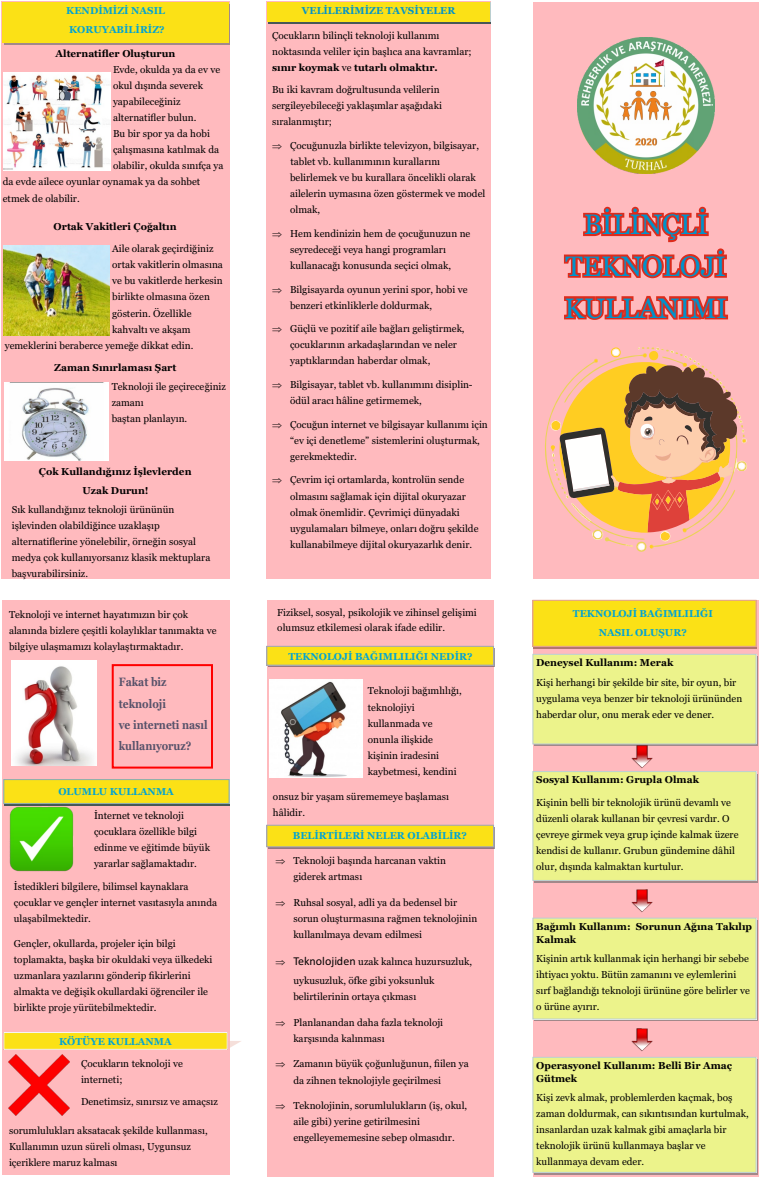
<style>
.page{position:relative;width:760px;height:1178px;background:#fff}
.page>*{position:absolute;margin:0;border:0;box-sizing:border-box;transform-origin:0 0}
.t1{font:28px/41.7px "Georgia";color:#0093cb;text-align:center}
.t2{font:700 12px/21.3px "Georgia";color:#57526a;scale:.85 1}
.t3{font:10px/16.1px "Georgia";color:#000}
.t4{font:700 10px/12.7px "Georgia";color:#000}
.t5{font:700 10px/18.7px "Georgia";color:#00a3d4}
.t6{font:700 10px "Georgia";color:#0093cb}
.s1{font-weight:700}
.s2{font-family:"Calibri";font-size:12px}
</style>
<div class="page">
<div style="left:533px;top:2px;width:225px;height:577px;background:#ffbabe"></div>
<div style="left:267px;top:1px;width:224px;height:577px;background:#ffbabe"></div>
<svg style="left:563px;top:207px;width:164px;height:113px"></svg>
<div style="left:1px;top:1px;width:228px;height:577px;background:#ffbabe"></div>
<div style="left:4px;top:4px;width:225px;height:41px;background:#a2888a"></div>
<div style="left:2px;top:2px;width:226px;height:41px;background:#fbe116"></div>
<img style="left:3px;top:72px;width:107px;height:98px">
<img style="left:4px;top:246px;width:105px;height:90px">
<img style="left:4px;top:383px;width:105px;height:77px">
<div style="left:268px;top:4px;width:223px;height:19px;background:#fbe116"></div>
<div style="left:267px;top:2px;width:223px;height:19px;background:#fbe116"></div>
<div style="left:2px;top:600px;width:228px;height:574px;background:#ffbabe"></div>
<div style="left:532px;top:600px;width:226px;height:576px;background:#ffbabe"></div>
<div style="left:267px;top:600px;width:226px;height:576px;background:#ffbabe"></div>
<img style="left:11px;top:660px;width:85px;height:105px">
<div style="left:112px;top:664px;width:101px;height:104px;border:2px solid #f00"></div>
<div style="left:5px;top:781px;width:225px;height:24px;background:#465757"></div>
<svg style="left:3px;top:779px;width:227px;height:25px;background:#f0dc24"></svg>
<img style="left:8px;top:805px;width:67px;height:67px">
<svg style="left:3px;top:1032px;width:238px;height:18px;background:#fae23b"></svg>
<img style="left:8px;top:1054px;width:62px;height:61px">
<div style="left:268px;top:648px;width:226px;height:19px;background:#987780"></div>
<svg style="left:266px;top:645px;width:228px;height:21px;background:#f0d830"></svg>
<img style="left:269px;top:679px;width:93px;height:99px">
<div style="left:268px;top:827px;width:226px;height:21px;background:#9b8692"></div>
<svg style="left:266px;top:824px;width:228px;height:23px;background:#f3da29"></svg>
<div style="left:533px;top:602px;width:223px;height:46px;background:#b37570"></div>
<svg style="left:532px;top:599px;width:224px;height:48px;background:#f9de20"></svg>
<div style="left:532px;top:653px;width:224px;height:92px;background:#ecf38b"></div>
<img style="left:627px;top:744px;width:28px;height:25px">
<div style="left:532px;top:770px;width:224px;height:111px;background:#ecf38b"></div>
<img style="left:631px;top:889px;width:22px;height:24px">
<div style="left:532px;top:917px;width:224px;height:102px;background:#ecf38b"></div>
<img style="left:631px;top:1028px;width:22px;height:24px">
<div style="left:532px;top:1056px;width:224px;height:117px;background:#ecf38b"></div>
<img style="left:577px;top:37px;width:137px;height:137px">
<svg style="left:545px;top:347px;width:202px;height:205px"></svg>
<p class="t5" style="left:66px;top:2px;width:100px">KENDİMİZİ NASIL<br>KORUYABİLİRİZ?</p>
<p class="t4" style="left:56px;top:48px;width:121px">Alternatifler Oluşturun</p>
<p class="t3" style="left:113px;top:62px;width:109px">Evde, okulda ya da ev ve</p>
<p class="t3" style="left:113px;top:78px;width:91px">okul dışında severek</p>
<p class="t3" style="left:113px;top:94px;width:69px">yapabileceğiniz</p>
<p class="t3" style="left:113px;top:110px;width:85px">alternatifler bulun.</p>
<p class="t3" style="left:113px;top:126px;width:98px">Bu bir spor ya da hobi</p>
<p class="t3" style="left:113px;top:143px;width:107px">çalışmasına katılmak da</p>
<p class="t3" style="left:113px;top:159px;width:112px">olabilir, okulda sınıfça ya</p>
<p class="t3" style="left:3px;top:175px;width:199px">da evde ailece oyunlar oynamak ya da sohbet</p>
<p class="t3" style="left:3px;top:191px;width:78px">etmek de olabilir.</p>
<p class="t4" style="left:54px;top:221px;width:125px">Ortak Vakitleri Çoğaltın</p>
<p class="t3" style="left:112px;top:241px;width:103px">Aile olarak geçirdiğiniz</p>
<p class="t3" style="left:112px;top:257px;width:112px">ortak vakitlerin olmasına</p>
<p class="t3" style="left:112px;top:273px;width:112px">ve bu vakitlerde herkesin</p>
<p class="t3" style="left:112px;top:290px;width:99px">birlikte olmasına özen</p>
<p class="t3" style="left:112px;top:306px;width:81px">gösterin. Özellikle</p>
<p class="t3" style="left:112px;top:322px;width:80px">kahvaltı ve akşam</p>
<p class="t3" style="left:5px;top:338px;width:190px">yemeklerini beraberce yemeğe dikkat edin.</p>
<p class="t4" style="left:54px;top:362px;width:124px">Zaman Sınırlaması Şart</p>
<p class="t3" style="left:112px;top:379px;width:116px">Teknoloji ile geçireceğiniz zamanı<br>baştan planlayın.</p>
<p class="t4" style="left:39px;top:463px;width:154px;line-height:18.7px;text-align:center">Çok Kullandığınız İşlevlerden<br>Uzak Durun!</p>
<p class="t3" style="left:12px;top:502px;width:200px">Sık kullandığınız teknoloji ürününün işlevinden olabildiğince uzaklaşıp alternatiflerine yönelebilir, örneğin sosyal medya çok kullanıyorsanız klasik mektuplara başvurabilirsiniz.</p>
<p class="t3" style="left:9px;top:607px;width:209px">Teknoloji ve internet hayatımızın bir çok alanında bizlere çeşitli kolaylıklar tanımakta ve bilgiye ulaşmamızı kolaylaştırmaktadır.</p>
<p class="t2" style="left:119px;top:672px;width:106px">Fakat biz teknoloji<br>ve interneti nasıl kullanıyoruz?</p>
<p class="t5" style="left:58px;top:783px;width:117px">OLUMLU KULLANMA</p>
<p class="t3" style="left:94px;top:808px;width:118px">İnternet ve teknoloji çocuklara özellikle bilgi edinme ve eğitimde büyük yararlar sağlamaktadır.</p>
<p class="t3" style="left:14px;top:879px;width:205px">İstedikleri bilgilere, bilimsel kaynaklara çocuklar ve gençler internet vasıtasıyla anında ulaşabilmektedir.</p>
<p class="t3" style="left:14px;top:935px;width:200px">Gençler, okullarda, projeler için bilgi toplamakta, başka bir okuldaki veya ülkedeki uzmanlara yazılarını gönderip fikirlerini almakta ve değişik okullardaki öğrenciler ile birlikte proje yürütebilmektedir.</p>
<p class="t5" style="left:59px;top:1032px;width:114px">KÖTÜYE KULLANMA</p>
<p class="t3" style="left:81px;top:1056px;width:103px">Çocukların teknoloji ve interneti;</p>
<p class="t3" style="left:81px;top:1094px;width:138px">Denetimsiz, sınırsız ve amaçsız</p>
<p class="t3" style="left:9px;top:1123px;width:200px">sorumlulukları aksatacak şekilde kullanması,<br>Kullanımın uzun süreli olması, Uygunsuz içeriklere maruz kalması</p>
<p class="t6" style="left:302px;top:6px;width:155px">VELİLERİMİZE TAVSİYELER</p>
<p class="t3" style="left:272px;top:28px;width:201px">Çocukların bilinçli teknoloji kullanımı noktasında veliler için başlıca ana kavramlar; <span class="s1">sınır koymak</span> ve <span class="s1">tutarlı olmaktır.</span></p>
<p class="t3" style="left:272px;top:83px;width:171px">Bu iki kavram doğrultusunda velilerin sergileyebileceği yaklaşımlar aşağıdaki sıralanmıştır;</p>
<p class="t3" style="left:290px;top:138px;width:197px">Çocuğunuzla birlikte televizyon, bilgisayar, tablet vb. kullanımının kurallarını belirlemek ve bu kurallara öncelikli olarak ailelerin uymasına özen göstermek ve model olmak,</p>
<p class="t3" style="left:290px;top:226px;width:182px">Hem kendinizin hem de çocuğunuzun ne seyredeceği veya hangi programları kullanacağı konusunda seçici olmak,</p>
<p class="t3" style="left:290px;top:282px;width:179px">Bilgisayarda oyunun yerini spor, hobi ve benzeri etkinliklerle doldurmak,</p>
<p class="t3" style="left:290px;top:321px;width:176px">Güçlü ve pozitif aile bağları geliştirmek, çocuklarının arkadaşlarından ve neler yaptıklarından haberdar olmak,</p>
<p class="t3" style="left:290px;top:377px;width:184px">Bilgisayar, tablet vb. kullanımını disiplin&shy;ödül aracı hâline getirmemek,</p>
<p class="t3" style="left:290px;top:417px;width:199px">Çocuğun internet ve bilgisayar kullanımı için “ev içi denetleme” sistemlerini oluşturmak, gerekmektedir.</p>
<p class="t3" style="left:290px;top:472px;width:190px">Çevrim içi ortamlarda, kontrolün sende olmasını sağlamak için dijital okuryazar olmak önemlidir. Çevrimiçi dünyadaki uygulamaları bilmeye, onları doğru şekilde kullanabilmeye dijital okuryazarlık denir.</p>
<p class="t3" style="left:277px;top:605px;width:201px;line-height:15px">Fiziksel, sosyal, psikolojik ve zihinsel gelişimi olumsuz etkilemesi olarak ifade edilir.</p>
<p class="t5" style="left:288px;top:648px;width:186px">TEKNOLOJİ BAĞIMLILIĞI NEDİR?</p>
<p class="t3" style="left:368px;top:683px;width:95px">Teknoloji bağımlılığı, teknolojiyi kullanmada ve onunla ilişkide kişinin iradesini kaybetmesi, kendini</p>
<p class="t3" style="left:273px;top:789px;width:178px">onsuz bir yaşam sürememeye başlaması hâlidir.</p>
<p class="t5" style="left:293px;top:827px;width:175px">BELİRTİLERİ NELER OLABİLİR?</p>
<p class="t3" style="left:293px;top:853px;width:154px">Teknoloji başında harcanan vaktin giderek artması</p>
<p class="t3" style="left:293px;top:895px;width:185px">Ruhsal sosyal, adli ya da bedensel bir sorun oluşturmasına rağmen teknolojinin kullanılmaya devam edilmesi</p>
<p class="t3" style="left:293px;top:953px;width:180px;line-height:18.8px"><span class="s2">Teknolojiden</span> uzak kalınca huzursuzluk, uykusuzluk, öfke gibi yoksunluk</p>
<p class="t3" style="left:293px;top:989px;width:124px">belirtilerinin ortaya çıkması</p>
<p class="t3" style="left:293px;top:1014px;width:151px">Planlanandan daha fazla teknoloji karşısında kalınması</p>
<p class="t3" style="left:293px;top:1056px;width:177px">Zamanın büyük çoğunluğunun, fiilen ya da zihnen teknolojiyle geçirilmesi</p>
<p class="t3" style="left:293px;top:1098px;width:175px">Teknolojinin, sorumlulukların (iş, okul, aile gibi) yerine getirilmesini engelleyememesine sebep olmasıdır.</p>
<h1 class="t1" style="left:564px;top:206px;width:164px">BİLİNÇLİ<br>TEKNOLOJİ<br>KULLANIMI</h1>
<p class="t5" style="left:572px;top:605px;width:141px;text-align:center">TEKNOLOJİ BAĞIMLILIĞI<br>NASIL OLUŞUR?</p>
<p class="t4" style="left:536px;top:657px;width:138px">Deneysel Kullanım: Merak</p>
<p class="t3" style="left:536px;top:675px;width:207px">Kişi herhangi bir şekilde bir site, bir oyun, bir uygulama veya benzer bir teknoloji ürününden haberdar olur, onu merak eder ve dener.</p>
<p class="t4" style="left:536px;top:774px;width:164px">Sosyal Kullanım: Grupla Olmak</p>
<p class="t3" style="left:536px;top:794px;width:204px">Kişinin belli bir teknolojik ürünü devamlı ve düzenli olarak kullanan bir çevresi vardır. O çevreye girmek veya grup içinde kalmak üzere kendisi de kullanır. Grubun gündemine dâhil olur, dışında kalmaktan kurtulur.</p>
<p class="t4" style="left:536px;top:921px;width:217px">Bağımlı Kullanım: Sorunun Ağına Takılıp<br>Kalmak</p>
<p class="t3" style="left:536px;top:950px;width:215px">Kişinin artık kullanmak için herhangi bir sebebe ihtiyacı yoktu. Bütün zamanını ve eylemlerini sırf bağlandığı teknoloji ürününe göre belirler ve o ürüne ayırır.</p>
<p class="t4" style="left:536px;top:1060px;width:197px">Operasyonel Kullanım: Belli Bir Amaç<br>Gütmek</p>
<p class="t3" style="left:536px;top:1089px;width:214px">Kişi zevk almak, problemlerden kaçmak, boş zaman doldurmak, can sıkıntısından kurtulmak, insanlardan uzak kalmak gibi amaçlarla bir teknolojik ürünü kullanmaya başlar ve kullanmaya devam eder.</p>
</div>
